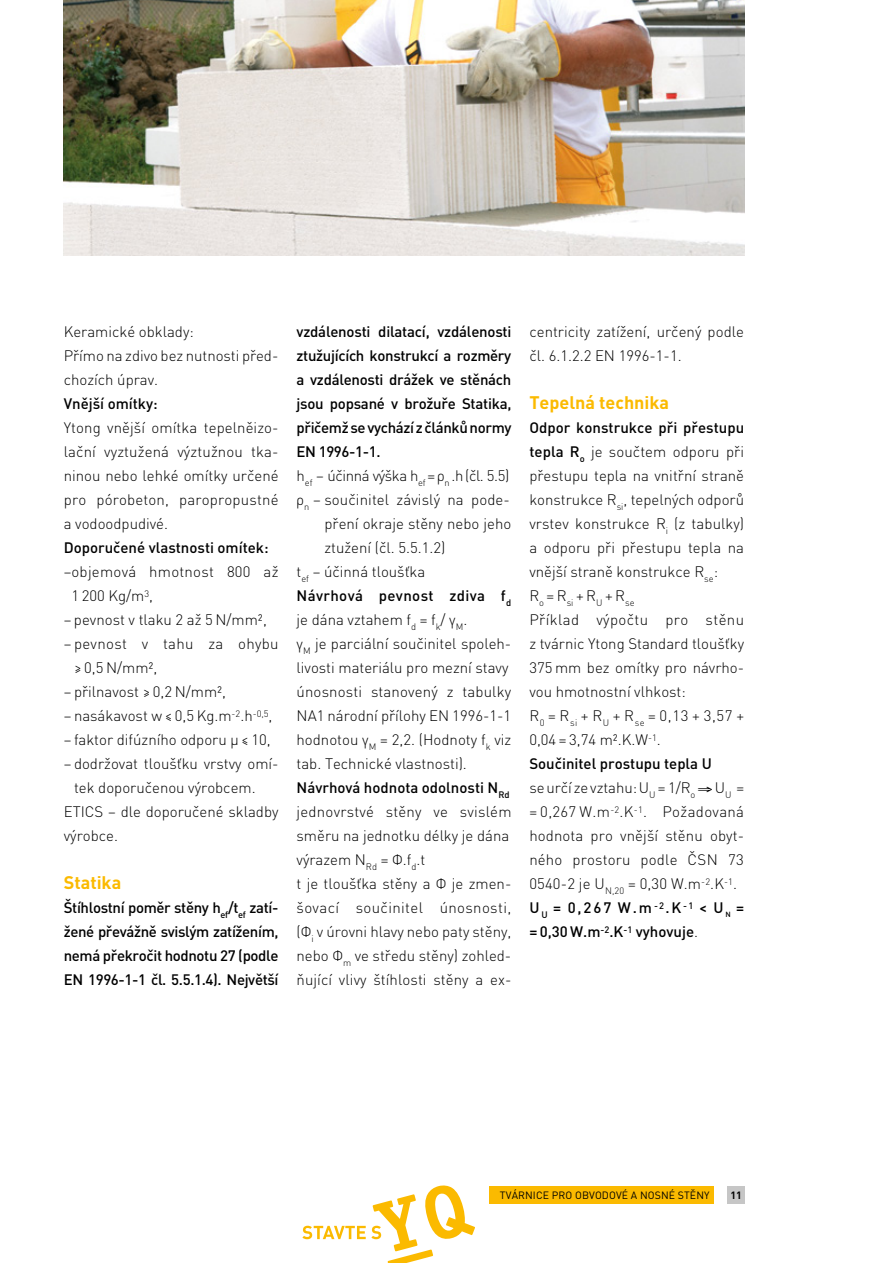
<style>
.page{position:relative;width:893px;height:1263px;background:#fff}
.page>*{position:absolute;margin:0;border:0;box-sizing:border-box;transform-origin:0 0}
.t1{font:700 18px "DIN Pro";color:#fbba00}
.t2{font:300 15px/24px "DIN Pro";color:#000}
.t3{font:500 15px/24px "DIN Pro";letter-spacing:-.02em;color:#000;text-align:justify}
.t4{font:500 15px "DIN Pro";color:#000}
.t5{font:300 15px/24px "DIN Pro";letter-spacing:.02em;color:#000}
.t6{font:300 15px "DIN Pro";letter-spacing:-.025em;color:#000}
.t7{font:300 15px "DIN Pro";letter-spacing:.025em;color:#000}
.t8{font:500 15px "DIN Pro";letter-spacing:.025em;color:#000}
.t9{font:10.5px "DIN Pro";letter-spacing:.01em;color:#000}
.t10{font:700 10.5px "DIN Pro";color:#000}
.s1{font-weight:500}
</style>
<div class="page">
<div style="left:728px;top:1186px;width:17px;height:17px;background:#c6c6c6"></div>
<div style="left:489px;top:1186px;width:225px;height:17px;background:#fbba00"></div>
<svg style="left:302px;top:1185px;width:173px;height:78px"></svg>
<img style="left:64px;top:0;width:680px;height:255px">
<p class="t2" style="left:64px;top:319px;width:216px">Keramické obklady:<br>Přímo na zdivo bez nutnosti před&shy;chozích úprav.</p>
<p class="t4" style="left:64px;top:394px;width:95px">Vnější omítky:</p>
<p class="t2" style="left:64px;top:415px;width:216px;text-align:justify">Ytong vnější omítka tepelněizo&shy;lační vyztužená výztužnou tka&shy;ninou nebo lehké omítky určené pro pórobeton, paropropustné a vodoodpudivé.</p>
<p class="t4" style="left:64px;top:538px;width:206px">Doporučené vlastnosti omítek:</p>
<p class="t5" style="left:71px;top:559px;width:209px;text-indent:-8px">–objemová hmotnost 800 až<br>1 200 Kg/m<sup>3</sup>,</p>
<p class="t2" style="left:64px;top:607px;width:205px">– pevnost v tlaku 2 až 5 N/mm²,</p>
<p class="t5" style="left:74px;top:631px;width:206px;text-indent:-10px">– pevnost v tahu za ohybu ≥ 0,5 N/mm²,</p>
<p class="t2" style="left:64px;top:679px;width:164px">– přilnavost ≥ 0,2 N/mm²,</p>
<p class="t2" style="left:64px;top:703px;width:210px">– nasákavost w ≤ 0,5 Kg.m<sup>-2</sup>.h<sup>-0,5</sup>,</p>
<p class="t2" style="left:64px;top:727px;width:209px">– faktor difúzního odporu µ ≤ 10,</p>
<p class="t2" style="left:64px;top:751px;width:216px">– dodržovat tloušťku vrstvy omí-</p>
<p class="t2" style="left:74px;top:775px;width:183px">tek doporučenou výrobcem.</p>
<p class="t2" style="left:64px;top:799px;width:216px">ETICS – dle doporučené skladby</p>
<p class="t2" style="left:64px;top:823px;width:56px">výrobce.</p>
<p class="t1" style="left:64px;top:871px;width:59px">Statika</p>
<p class="t3" style="left:64px;top:895px;width:216px">Štíhlostní poměr stěny h<sub>ef</sub>/t<sub>ef</sub> zatí&shy;žené převážně svislým zatížením, nemá překročit hodnotu 27 (podle EN 1996-1-1 čl. 5.5.1.4). Největší</p>
<p class="t3" style="left:297px;top:319px;width:216px">vzdálenosti dilatací, vzdálenosti</p>
<p class="t3" style="left:297px;top:343px;width:216px">ztužujících konstrukcí a rozměry</p>
<p class="t3" style="left:297px;top:367px;width:216px">a vzdálenosti drážek ve stěnách</p>
<p class="t3" style="left:297px;top:391px;width:216px">jsou popsané v brožuře Statika,</p>
<p class="t3" style="left:297px;top:415px;width:216px">přičemž se vychází z článků normy</p>
<p class="t3" style="left:297px;top:439px;width:86px">EN 1996-1-1.</p>
<p class="t6" style="left:297px;top:466px;width:214px">h<sub>ef</sub> – účinná výška h<sub>ef</sub> =ρ<sub>n</sub> .h(čl. 5.5)</p>
<p class="t2" style="left:297px;top:487px;width:215px">ρ<sub>n</sub> – součinitel závislý na pode-</p>
<p class="t2" style="left:324px;top:511px;width:188px">pření okraje stěny nebo jeho</p>
<p class="t2" style="left:324px;top:535px;width:122px">ztužení (čl. 5.5.1.2)</p>
<p class="t2" style="left:297px;top:559px;width:130px">t<sub>ef</sub> – účinná tloušťka</p>
<p class="t8" style="left:297px;top:586px;width:216px">Návrhová pevnost zdiva f<sub>d</sub></p>
<p class="t2" style="left:297px;top:607px;width:172px">je dána vztahem f<sub>d</sub> = f<sub>k</sub>/ γ<sub>M</sub>.</p>
<p class="t2" style="left:297px;top:631px;width:216px">γ<sub>M</sub> je parciální součinitel spoleh-</p>
<p class="t2" style="left:297px;top:655px;width:213px">livosti materiálu pro mezní stavy</p>
<p class="t2" style="left:297px;top:679px;width:216px">únosnosti stanovený z tabulky</p>
<p class="t2" style="left:297px;top:703px;width:216px">NA1 národní přílohy EN 1996-1-1</p>
<p class="t2" style="left:297px;top:727px;width:216px">hodnotou γ<sub>M</sub> = 2,2. (Hodnoty f<sub>k</sub> viz</p>
<p class="t2" style="left:297px;top:751px;width:172px">tab. Technické vlastnosti).</p>
<p class="t4" style="left:297px;top:778px;width:215px">Návrhová hodnota odolnosti N<sub>Rd</sub></p>
<p class="t2" style="left:297px;top:799px;width:216px">jednovrstvé stěny ve svislém</p>
<p class="t2" style="left:297px;top:823px;width:214px">směru na jednotku délky je dána</p>
<p class="t2" style="left:297px;top:847px;width:130px">výrazem N<sub>Rd</sub> = Φ.f<sub>d</sub>.t</p>
<p class="t2" style="left:297px;top:871px;width:216px">t je tloušťka stěny a Φ je zmen-</p>
<p class="t7" style="left:297px;top:898px;width:216px">šovací součinitel únosnosti,</p>
<p class="t2" style="left:297px;top:919px;width:216px">(Φ<sub>i</sub> v úrovni hlavy nebo paty stěny,</p>
<p class="t2" style="left:297px;top:943px;width:216px">nebo Φ<sub>m</sub> ve středu stěny) zohled-</p>
<p class="t2" style="left:297px;top:967px;width:216px">ňující vlivy štíhlosti stěny a ex-</p>
<p class="t2" style="left:529px;top:319px;width:216px">centricity zatížení, určený podle čl. 6.1.2.2 EN 1996-1-1.</p>
<p class="t1" style="left:529px;top:391px;width:141px">Tepelná technika</p>
<p class="t2" style="left:529px;top:415px;width:216px"><span class="s1">Odpor konstrukce při přestupu tepla R</span><sub>o</sub> je součtem odporu při přestupu tepla na vnitřní straně konstrukce R<sub>si</sub>, tepelných odporů vrstev konstrukce R<sub>i</sub> (z tabulky) a odporu při přestupu tepla na vnější straně konstrukce R<sub>se</sub>:<br>R<sub>o</sub> =R<sub>si</sub> +R<sub>U</sub> +R<sub>se<br></sub>Příklad výpočtu pro stěnu z tvárnic Ytong Standard tloušťky<br>375 mm bez omítky pro návrho&shy;vou hmotnostní vlhkost:<br>R<sub>0</sub> = R<sub>si</sub> + R<sub>U</sub> + R<sub>se</sub> = 0,13 + 3,57 +<br>0,04 = 3,74 m².K.W<sup>-1</sup>.<br><span class="s1">Součinitel prostupu tepla U<br></span>se určí ze vztahu: U<sub>U</sub> = 1/R<sub>o</sub> ⇒ U<sub>U</sub> = = 0,267 W.m<sup>-2</sup>.K<sup>-1</sup>. Požadovaná hodnota pro vnější stěnu obyt&shy;ného prostoru podle ČSN 73<br>0540-2 je U<sub>N,20</sub> = 0,30 W.m<sup>-2</sup>.K<sup>-1</sup>.<br><span class="s1">U</span><sub>U</sub> <span class="s1">= 0,267 W.m</span><sup>-2</sup><span class="s1">.K</span><sup>-1</sup> <span class="s1">&lt; U</span><sub>N</sub> <span class="s1">= = 0,30 W.m</span><sup>-2</sup><span class="s1">.K</span><sup>-1</sup> <span class="s1">vyhovuje</span>.</p>
<p class="t9" style="left:500px;top:1188px;width:211px">TVÁRNICE PRO OBVODOVÉ A NOSNÉ STĚNY</p>
<p class="t10" style="left:730px;top:1188px;width:13px">11</p>
</div>
